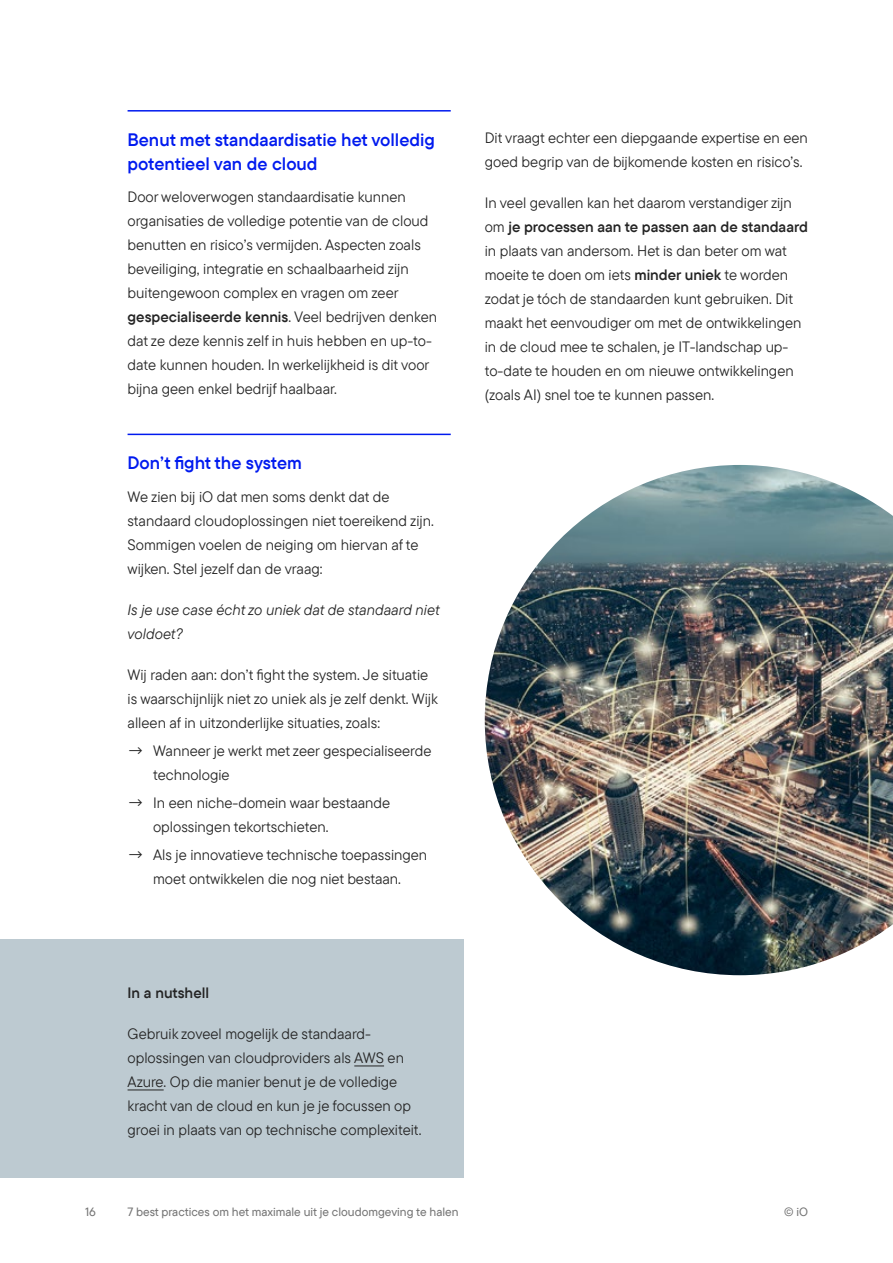
<style>
.page{position:relative;width:893px;height:1263px;background:#fff}
.page>*{position:absolute;margin:0;border:0;box-sizing:border-box;transform-origin:0 0}
.t1{font:18px/24px "TT Commons Pro Db";color:#001aef}
.t2{font:15px/24px "TT Commons Pro";color:#242424}
.t3{font:15px "TT Commons Pro Db";color:#242424}
.t4{font:italic 15px/24px "TT Commons Pro";color:#242424}
.t5{font:500 12px "TT Commons Pro";color:#747474}
.s1{font-family:"TT Commons Pro"}
.s2{font-family:"TT Commons Pro Db"}
</style>
<div class="page">
<hr style="left:128px;top:110px;width:323px;height:2px;background:#001aef">
<hr style="left:128px;top:434px;width:323px;height:1px;background:#001aef">
<div style="left:0;top:940px;width:463px;height:238px;background:#bdcad1"></div>
<hr style="left:354px;top:1065px;width:30px;height:1px;background:#242424">
<hr style="left:128px;top:1089px;width:36px;height:1px;background:#242424">
<img style="left:485px;top:465px;width:408px;height:510px">
<p class="t1" style="left:128px;top:127px;width:309px">Benut met standaardisatie het volledig potentieel van de cloud</p>
<p class="t2" style="left:128px;top:185px;width:303px">Door weloverwogen standaardisatie kunnen organisaties de volledige potentie van de cloud benutten en risico’s vermijden. Aspecten zoals beveiliging, integratie en schaalbaarheid zijn buitengewoon complex en vragen om zeer</p>
<p class="t3" style="left:128px;top:306px;width:311px">gespecialiseerde kennis<span class="s1">. Veel bedrijven denken</span></p>
<p class="t2" style="left:128px;top:329px;width:306px">dat ze deze kennis zelf in huis hebben en up-to&shy;date kunnen houden. In werkelijkheid is dit voor bijna geen enkel bedrijf haalbaar.</p>
<p class="t1" style="left:128px;top:451px;width:176px">Don’t fight the system</p>
<p class="t2" style="left:128px;top:484px;width:308px">We zien bij iO dat men soms denkt dat de standaard cloudoplossingen niet toereikend zijn.<br>Sommigen voelen de neiging om hiervan af te wijken. Stel jezelf dan de vraag:</p>
<p class="t4" style="left:128px;top:597px;width:314px">Is je use case écht zo uniek dat de standaard niet voldoet?</p>
<p class="t2" style="left:128px;top:662px;width:312px">Wij raden aan: don’t fight the system. Je situatie is waarschijnlijk niet zo uniek als je zelf denkt. Wijk alleen af in uitzonderlijke situaties, zoals:</p>
<p class="t2" style="left:153px;top:739px;width:280px;text-indent:-26px">→ Wanneer je werkt met zeer gespecialiseerde technologie</p>
<p class="t2" style="left:153px;top:791px;width:239px;text-indent:-26px">→ In een niche-domein waar bestaande oplossingen tekortschieten.</p>
<p class="t2" style="left:128px;top:843px;width:301px;text-align:center">→ Als je innovatieve technische toepassingen moet ontwikkelen die nog niet bestaan.</p>
<p class="t3" style="left:128px;top:981px;width:83px">In a nutshell</p>
<p class="t2" style="left:128px;top:1021px;width:295px">Gebruik zoveel mogelijk de standaard&shy;oplossingen van cloudproviders als AWS en Azure. Op die manier benut je de volledige kracht van de cloud en kun je je focussen op groei in plaats van op technische complexiteit.</p>
<p class="t2" style="left:485px;top:125px;width:325px">Dit vraagt echter een diepgaande expertise en een goed begrip van de bijkomende kosten en risico’s.</p>
<p class="t2" style="left:485px;top:190px;width:309px">In veel gevallen kan het daarom verstandiger zijn</p>
<p class="t3" style="left:485px;top:215px;width:325px"><span class="s1">om</span> je processen aan te passen aan de standaard</p>
<p class="t2" style="left:485px;top:238px;width:318px">in plaats van andersom. Het is dan beter om wat moeite te doen om iets <span class="s2">minder uniek</span> te worden zodat je tóch de standaarden kunt gebruiken. Dit maakt het eenvoudiger om met de ontwikkelingen in de cloud mee te schalen, je IT-landschap up&shy;to-date te houden en om nieuwe ontwikkelingen (zoals AI) snel toe te kunnen passen.</p>
<p class="t5" style="left:85px;top:1203px;width:12px">16</p>
<p class="t5" style="left:128px;top:1203px;width:332px">7 best practices om het maximale uit je cloudomgeving te halen</p>
<p class="t5" style="left:784px;top:1203px;width:25px">© iO</p>
</div>
